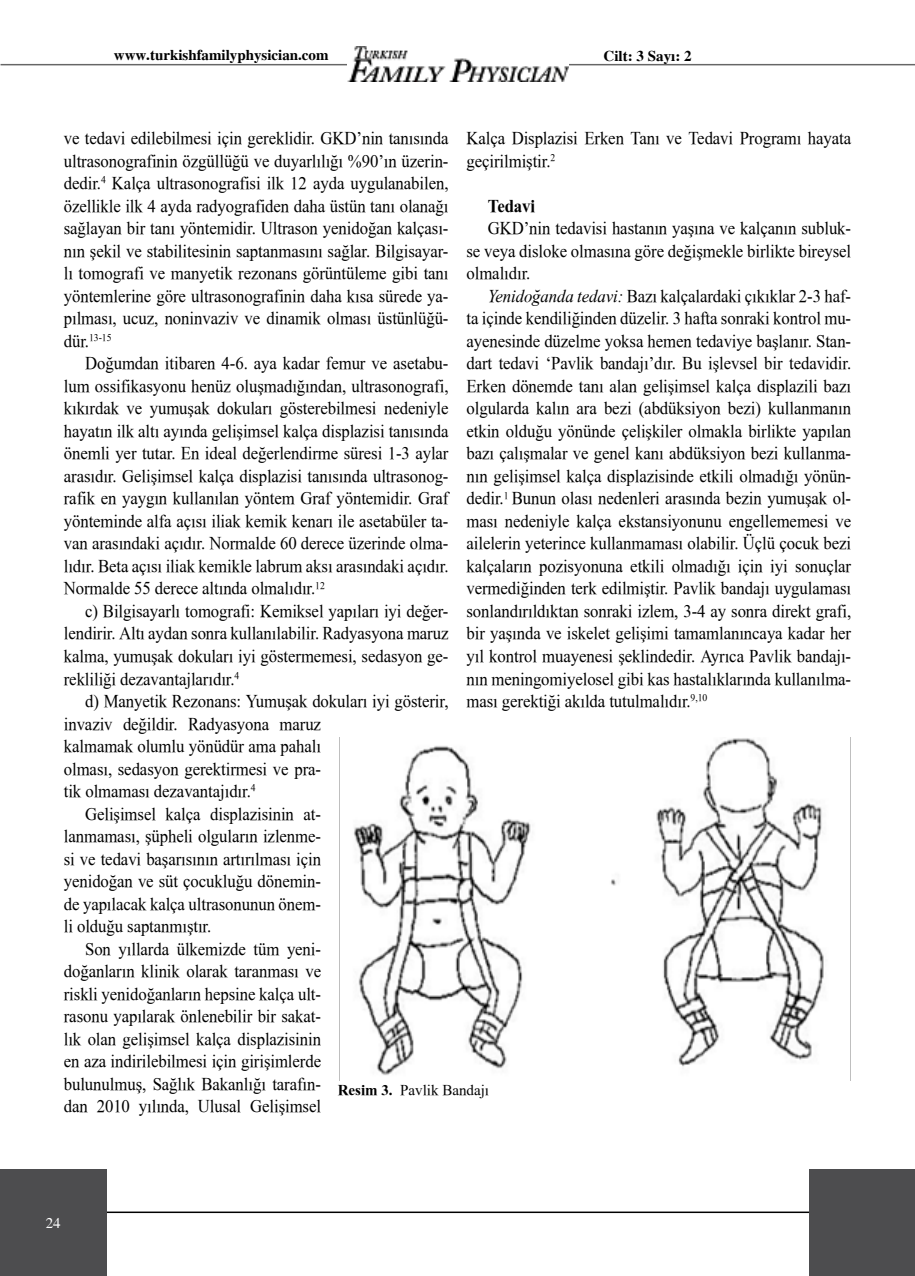
<style>
.page{position:relative;width:915px;height:1276px;background:#fff}
.page>*{position:absolute;margin:0;border:0;box-sizing:border-box;transform-origin:0 0}
.t1{font:18px/22.5px "TR Times New Roman";letter-spacing:-.005em;color:#000;text-align:justify;scale:.93 1}
.t2{font:700 18px "TR Times New Roman";letter-spacing:-.005em;color:#000;scale:.93 1}
.t3{font:700 15px "Times";color:#000}
.t4{font:15px "TR Times New Roman";color:#000}
.t5{font:15px "Times";color:#fff}
.t6{font:10.5px "TR Times New Roman";color:#000;scale:.93 1}
.s1{font-size:18px}
.s2{font-style:italic}
.s3{font-weight:700}
</style>
<div class="page">
<hr style="left:1px;top:64px;width:913px;height:1px;background:#000">
<img style="left:347px;top:47px;width:221px;height:34px">
<hr style="left:64px;top:1211px;width:787px;height:2px;background:#000">
<div style="left:1px;top:1169px;width:106px;height:107px;background:#4d4d4f"></div>
<div style="left:808px;top:1169px;width:106px;height:107px;background:#4d4d4f"></div>
<img style="left:339px;top:738px;width:485px;height:342px">
<p class="t3" style="left:114px;top:46px;width:216px">www.turkishfamilyphysician.com</p>
<p class="t3" style="left:603px;top:47px;width:89px">Cilt: 3 Sayı: 2</p>
<p class="t1" style="left:64px;top:127px;width:415px">ve tedavi edilebilmesi için gereklidir. GKD’nin tanısında ultrasonografinin özgüllüğü ve duyarlılığı %90’ın üzerin&shy;dedir.<sup>4</sup> Kalça ultrasonografisi ilk 12 ayda uygulanabilen, özellikle ilk 4 ayda radyografiden daha üstün tanı olanağı sağlayan bir tanı yöntemidir. Ultrason yenidoğan kalçası&shy;nın şekil ve stabilitesinin saptanmasını sağlar. Bilgisayar&shy;lı tomografi ve manyetik rezonans görüntüleme gibi tanı yöntemlerine göre ultrasonografinin daha kısa sürede ya&shy;pılması, ucuz, noninvaziv ve dinamik olması üstünlüğü-</p>
<p class="t6" style="left:64px;top:330px;width:53px"><span class="s1">dür.</span>13-15</p>
<p class="t1" style="left:64px;top:352px;width:415px;text-indent:21px">Doğumdan itibaren 4-6. aya kadar femur ve asetabu&shy;lum ossifikasyonu henüz oluşmadığından, ultrasonografi, kıkırdak ve yumuşak dokuları gösterebilmesi nedeniyle hayatın ilk altı ayında gelişimsel kalça displazisi tanısında önemli yer tutar. En ideal değerlendirme süresi 1-3 aylar arasıdır. Gelişimsel kalça displazisi tanısında ultrasonog&shy;rafik en yaygın kullanılan yöntem Graf yöntemidir. Graf yönteminde alfa açısı iliak kemik kenarı ile asetabüler ta&shy;van arasındaki açıdır. Normalde 60 derece üzerinde olma&shy;lıdır. Beta açısı iliak kemikle labrum aksı arasındaki açıdır.<br>Normalde 55 derece altında olmalıdır.<sup>12</sup></p>
<p class="t1" style="left:64px;top:599px;width:415px;text-indent:21px">c) Bilgisayarlı tomografi: Kemiksel yapıları iyi değer&shy;lendirir. Altı aydan sonra kullanılabilir. Radyasyona maruz kalma, yumuşak dokuları iyi göstermemesi, sedasyon ge&shy;rekliliği dezavantajlarıdır.<sup>4</sup></p>
<p class="t1" style="left:85px;top:689px;width:392px">d) Manyetik Rezonans: Yumuşak dokuları iyi gösterir,</p>
<p class="t1" style="left:64px;top:712px;width:278px">invaziv değildir. Radyasyona maruz</p>
<p class="t1" style="left:64px;top:734px;width:278px">kalmamak olumlu yönüdür ama pahalı</p>
<p class="t1" style="left:64px;top:757px;width:278px">olması, sedasyon gerektirmesi ve pra-</p>
<p class="t1" style="left:64px;top:779px;width:208px">tik olmaması dezavantajıdır.<sup>4</sup></p>
<p class="t1" style="left:85px;top:802px;width:255px">Gelişimsel kalça displazisinin at-</p>
<p class="t1" style="left:64px;top:824px;width:278px">lanmaması, şüpheli olguların izlenme-</p>
<p class="t1" style="left:64px;top:847px;width:278px">si ve tedavi başarısının artırılması için</p>
<p class="t1" style="left:64px;top:869px;width:278px">yenidoğan ve süt çocukluğu dönemin-</p>
<p class="t1" style="left:64px;top:892px;width:278px">de yapılacak kalça ultrasonunun önem-</p>
<p class="t1" style="left:64px;top:914px;width:160px">li olduğu saptanmıştır.</p>
<p class="t1" style="left:85px;top:937px;width:255px">Son yıllarda ülkemizde tüm yeni-</p>
<p class="t1" style="left:64px;top:959px;width:278px">doğanların klinik olarak taranması ve</p>
<p class="t1" style="left:64px;top:982px;width:278px">riskli yenidoğanların hepsine kalça ult-</p>
<p class="t1" style="left:64px;top:1004px;width:278px">rasonu yapılarak önlenebilir bir sakat-</p>
<p class="t1" style="left:64px;top:1027px;width:278px">lık olan gelişimsel kalça displazisinin</p>
<p class="t1" style="left:64px;top:1049px;width:278px">en aza indirilebilmesi için girişimlerde</p>
<p class="t1" style="left:64px;top:1072px;width:278px">bulunulmuş, Sağlık Bakanlığı tarafın-</p>
<p class="t1" style="left:64px;top:1094px;width:278px">dan 2010 yılında, Ulusal Gelişimsel</p>
<p class="t1" style="left:466px;top:127px;width:415px">Kalça Displazisi Erken Tanı ve Tedavi Programı hayata geçirilmiştir.<sup>2</sup></p>
<p class="t2" style="left:487px;top:193px;width:52px">Tedavi</p>
<p class="t1" style="left:466px;top:217px;width:415px;text-indent:21px">GKD’nin tedavisi hastanın yaşına ve kalçanın subluk&shy;se veya disloke olmasına göre değişmekle birlikte bireysel olmalıdır.</p>
<p class="t1" style="left:466px;top:284px;width:415px;text-indent:21px"><span class="s2">Yenidoğanda tedavi:</span> Bazı kalçalardaki çıkıklar 2-3 haf&shy;ta içinde kendiliğinden düzelir. 3 hafta sonraki kontrol mu&shy;ayenesinde düzelme yoksa hemen tedaviye başlanır. Stan&shy;dart tedavi ‘Pavlik bandajı’dır. Bu işlevsel bir tedavidir.<br>Erken dönemde tanı alan gelişimsel kalça displazili bazı olgularda kalın ara bezi (abdüksiyon bezi) kullanmanın etkin olduğu yönünde çelişkiler olmakla birlikte yapılan bazı çalışmalar ve genel kanı abdüksiyon bezi kullanma&shy;nın gelişimsel kalça displazisinde etkili olmadığı yönün&shy;dedir.<sup>1</sup> Bunun olası nedenleri arasında bezin yumuşak ol&shy;ması nedeniyle kalça ekstansiyonunu engellememesi ve ailelerin yeterince kullanmaması olabilir. Üçlü çocuk bezi kalçaların pozisyonuna etkili olmadığı için iyi sonuçlar vermediğinden terk edilmiştir. Pavlik bandajı uygulaması sonlandırıldıktan sonraki izlem, 3-4 ay sonra direkt grafi, bir yaşında ve iskelet gelişimi tamamlanıncaya kadar her yıl kontrol muayenesi şeklindedir. Ayrıca Pavlik bandajı&shy;nın meningomiyelosel gibi kas hastalıklarında kullanılma&shy;ması gerektiği akılda tutulmalıdır.<sup>9,10</sup></p>
<p class="t4" style="left:337px;top:1080px;width:153px"><span class="s3">Resim 3.</span> Pavlik Bandajı</p>
<p class="t5" style="left:46px;top:1214px;width:16px">24</p>
</div>
